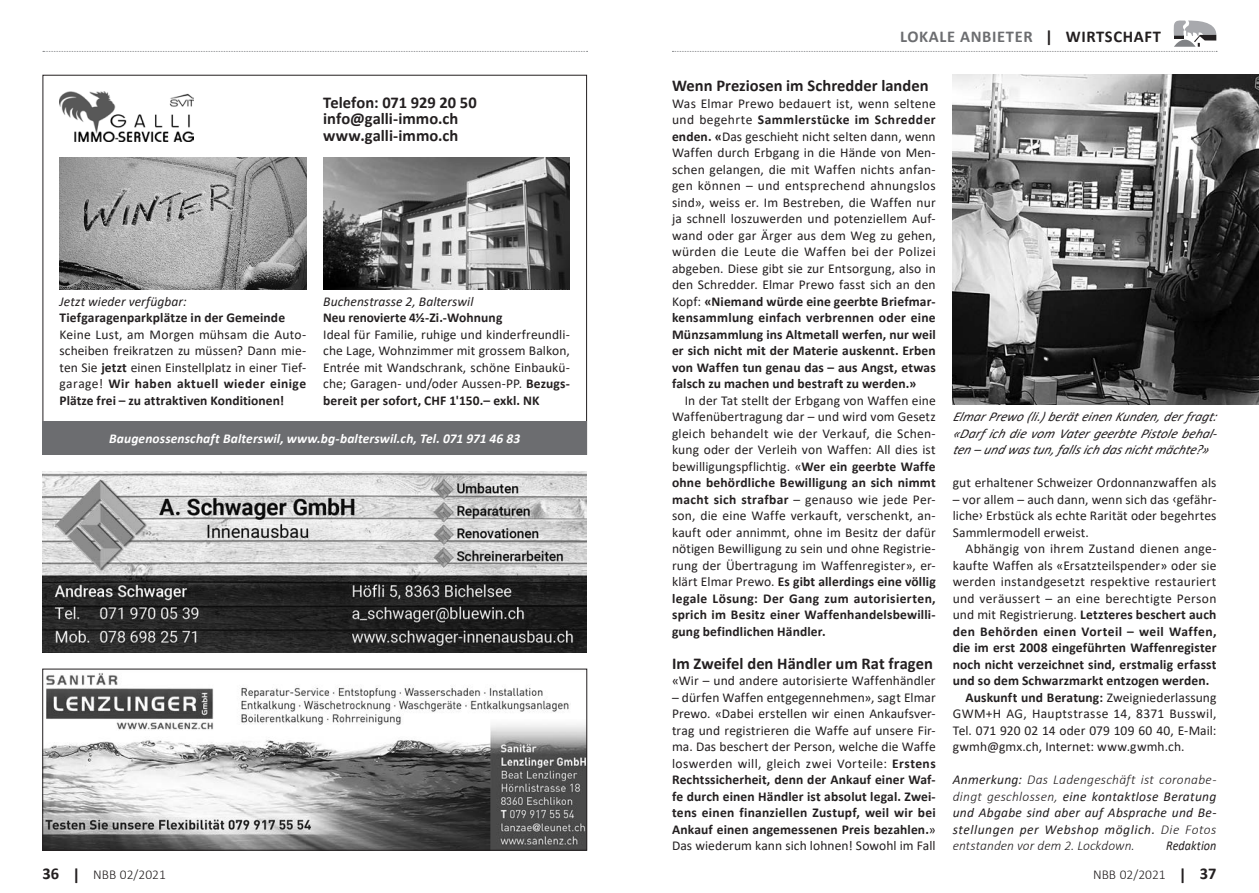
<style>
.page{position:relative;width:1259px;height:893px;background:#fff}
.page>*{position:absolute;margin:0;border:0;box-sizing:border-box;transform-origin:0 0}
.t1{font:700 16.5px/16.5px "Calibri";color:#231f20}
.t2{font:700 16.5px "Calibri";letter-spacing:.04em;color:#6c6d70}
.t3{font:13.5px/16.5px "Calibri";letter-spacing:.01em;color:#231f20;text-align:justify}
.t4{font:italic 13.5px/16.5px "Calibri";letter-spacing:.01em;color:#231f20;text-align:justify}
.t5{font:700 13.5px "Calibri";letter-spacing:.01em;color:#231f20}
.t6{font:italic 700 13.5px "Calibri";letter-spacing:.01em;color:#fff}
.t7{font:700 13.5px "Calibri";letter-spacing:.03em;color:#231f20}
.t8{font:13.5px "Calibri";letter-spacing:.03em;color:#231f20}
.t9{font:300 13.5px "Calibri";color:#231f20}
.t10{font:italic 13.5px "Calibri";letter-spacing:.01em;color:#231f20;scale:.9 1}
.s1{font-weight:700}
.s2{color:#231f20}
.s3{font-weight:400}
.s4{font-weight:300}
.s5{font-weight:700;font-size:16.5px}
</style>
<div class="page">
<img style="left:952px;top:75px;width:307px;height:330px">
<svg style="left:672px;top:21px;width:545px;height:31px"></svg>
<svg style="left:43px;top:51px;width:544px;height:1px"></svg>
<img style="left:43px;top:471px;width:543px;height:181px">
<img style="left:45px;top:673px;width:540px;height:175px">
<div style="left:43px;top:669px;width:544px;height:181px;border:1px solid #231f20"></div>
<img style="left:60px;top:92px;width:134px;height:50px">
<div style="left:43px;top:422px;width:544px;height:33px;background:#6c6d70"></div>
<img style="left:323px;top:158px;width:247px;height:132px">
<img style="left:60px;top:157px;width:246px;height:133px">
<p class="t1" style="left:323px;top:94px;width:155px">Telefon: 071 929 20 50 info@galli-immo.ch www.galli-immo.ch</p>
<p class="t4" style="left:60px;top:293px;width:129px">Jetzt wieder verfügbar:</p>
<p class="t5" style="left:60px;top:308px;width:227px">Tiefgaragenparkplätze in der Gemeinde</p>
<p class="t3" style="left:60px;top:326px;width:248px">Keine Lust, am Morgen mühsam die Auto&shy;scheiben freikratzen zu müssen? Dann mie&shy;ten Sie <span class="s1">jetzt</span> einen Einstellplatz in einer Tief&shy;garage! <span class="s1">Wir haben aktuell wieder einige Plätze frei – zu attraktiven Konditionen!</span></p>
<p class="t4" style="left:323px;top:293px;width:152px">Buchenstrasse 2, Balterswil</p>
<p class="t5" style="left:323px;top:308px;width:181px">Neu renovierte 4½-Zi.-Wohnung</p>
<p class="t3" style="left:323px;top:326px;width:248px">Ideal für Familie, ruhige und kinderfreundli&shy;che Lage, Wohnzimmer mit grossem Balkon, Entrée mit Wandschrank, schöne Einbaukü&shy;che; Garagen- und/oder Aussen-PP. <span class="s1">Bezugs&shy;bereit per sofort, CHF 1'150.– exkl. NK</span></p>
<p class="t6" style="left:109px;top:429px;width:413px">Baugenossenschaft Balterswil, www.bg-balterswil.ch, Tel. 071 971 46 83</p>
<p class="t2" style="left:900px;top:25px;width:262px">LOKALE ANBIETER <span class="s2">| WIRTSCHAFT</span></p>
<p class="t1" style="left:672px;top:77px;width:258px">Wenn Preziosen im Schredder landen</p>
<p class="t3" style="left:672px;top:95px;width:265px">Was Elmar Prewo bedauert ist, wenn seltene und begehrte <span class="s1">Sammlerstücke im Schredder enden. «</span>Das geschieht nicht selten dann, wenn Waffen durch Erbgang in die Hände von Men&shy;schen gelangen, die mit Waffen nichts anfan&shy;gen können – und entsprechend ahnungslos sind», weiss er. Im Bestreben, die Waffen nur ja schnell loszuwerden und potenziellem Auf&shy;wand oder gar Ärger aus dem Weg zu gehen, würden die Leute die Waffen bei der Polizei abgeben. Diese gibt sie zur Entsorgung, also in den Schredder. Elmar Prewo fasst sich an den Kopf: <span class="s1">«Niemand würde eine geerbte Briefmar&shy;kensammlung einfach verbrennen oder eine Münzsammlung ins Altmetall werfen, nur weil er sich nicht mit der Materie auskennt. Erben von Waffen tun genau das – aus Angst, etwas falsch zu machen und bestraft zu werden.»</span></p>
<p class="t3" style="left:672px;top:392px;width:265px;text-indent:13px">In der Tat stellt der Erbgang von Waffen eine Waffenübertragung dar – und wird vom Gesetz gleich behandelt wie der Verkauf, die Schen&shy;kung oder der Verleih von Waffen: All dies ist bewilligungspflichtig. «<span class="s1">Wer ein geerbte Waffe ohne behördliche Bewilligung an sich nimmt macht sich strafbar</span> – genauso wie jede Per&shy;son, die eine Waffe verkauft, verschenkt, an&shy;kauft oder annimmt, ohne im Besitz der dafür nötigen Bewilligung zu sein und ohne Registrie&shy;rung der Übertragung im Waffenregister», er&shy;klärt Elmar Prewo. <span class="s1">Es gibt allerdings eine völlig legale Lösung: Der Gang zum autorisierten, sprich im Besitz einer Waffenhandelsbewilli&shy;gung befindlichen Händler.</span></p>
<p class="t1" style="left:672px;top:655px;width:262px">Im Zweifel den Händler um Rat fragen</p>
<p class="t3" style="left:672px;top:672px;width:265px">«Wir – und andere autorisierte Waffenhändler</p>
<p class="t3" style="left:672px;top:689px;width:265px">– dürfen Waffen entgegennehmen», sagt Elmar Prewo. «Dabei erstellen wir einen Ankaufsver&shy;trag und registrieren die Waffe auf unsere Fir&shy;ma. Das beschert der Person, welche die Waffe loswerden will, gleich zwei Vorteile: <span class="s1">Erstens Rechtssicherheit, denn der Ankauf einer Waf&shy;fe durch einen Händler ist absolut legal. Zwei&shy;tens einen finanziellen Zustupf, weil wir bei Ankauf einen angemessenen Preis bezahlen.</span>» Das wiederum kann sich lohnen! Sowohl im Fall</p>
<p class="t4" style="left:952px;top:408px;width:270px">ElmarPrewo(li.)beräteinenKunden, derfragt: «Darf ichdievom VatergeerbtePistolebehal&shy;ten–undwastun, fallsichdasnichtmächte?»</p>
<p class="t3" style="left:952px;top:474px;width:265px">gut erhaltener Schweizer Ordonnanzwaffen als</p>
<p class="t3" style="left:952px;top:491px;width:265px">– vor allem – auch dann, wenn sich das ‹gefähr&shy;liche› Erbstück als echte Rarität oder begehrtes Sammlermodell erweist.</p>
<p class="t3" style="left:965px;top:540px;width:252px">Abhängig von ihrem Zustand dienen ange-</p>
<p class="t3" style="left:952px;top:557px;width:265px">kaufte Waffen als «Ersatzteilspender» oder sie</p>
<p class="t3" style="left:952px;top:573px;width:265px">werden instandgesetzt respektive restauriert</p>
<p class="t3" style="left:952px;top:590px;width:265px">und veräussert – an eine berechtigte Person</p>
<p class="t5" style="left:952px;top:605px;width:265px"><span class="s3">und mit Registrierung.</span> Letzteres beschert auch</p>
<p class="t7" style="left:952px;top:622px;width:265px">den Behörden einen Vorteil – weil Waffen,</p>
<p class="t5" style="left:952px;top:638px;width:265px">die im erst 2008 eingeführten Waffenregister</p>
<p class="t5" style="left:952px;top:655px;width:265px">noch nicht verzeichnet sind, erstmalig erfasst</p>
<p class="t5" style="left:952px;top:671px;width:258px">und so dem Schwarzmarkt entzogen werden.</p>
<p class="t5" style="left:965px;top:688px;width:252px">Auskunft und Beratung: <span class="s3">Zweigniederlassung</span></p>
<p class="t8" style="left:952px;top:704px;width:265px">GWM+H AG, Hauptstrasse 14, 8371 Busswil,</p>
<p class="t3" style="left:952px;top:722px;width:265px">Tel. 071 920 02 14 oder 079 109 60 40, E-Mail:</p>
<p class="t3" style="left:952px;top:738px;width:233px">gwmh@gmx.ch, Internet: www.gwmh.ch.</p>
<p class="t4" style="left:952px;top:771px;width:265px">Anmerkung: <span class="s4">Das Ladengeschäft ist coronabe&shy;dingt geschlossen,</span> eine kontaktlose Beratung und Abgabe sind aber auf Absprache und Be&shy;stellungen per Webshop möglich. <span class="s4">Die Fotos entstanden vor dem 2. Lockdown.</span></p>
<p class="t10" style="left:1166px;top:836px;width:58px">Redaktion</p>
<p class="t9" style="left:43px;top:866px;width:125px"><span class="s5">36 |</span> NBB 02/2021</p>
<p class="t9" style="left:1093px;top:866px;width:125px">NBB 02/2021 <span class="s5">| 37</span></p>
</div>
